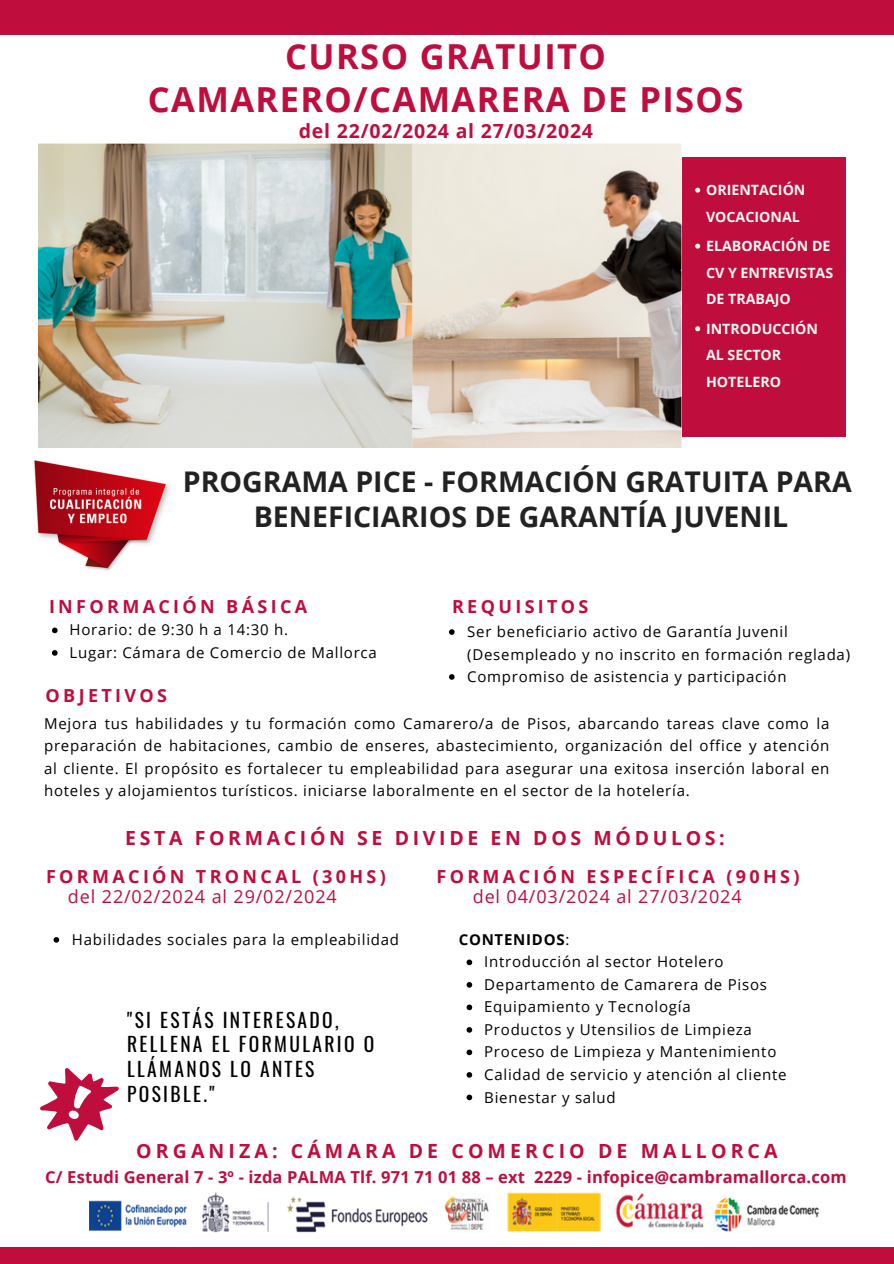
<style>
.page{position:relative;width:894px;height:1264px;background:#fff}
.page>*{position:absolute;margin:0;border:0;box-sizing:border-box;transform-origin:0 0}
.t1{font:700 34.5px/42.8px "Open Sans";letter-spacing:.04em;color:#bf0d3e;text-align:center}
.t2{font:700 28.5px/34.8px "Open Sans";color:#222;text-align:center}
.t3{font:19.5px/24.8px "Oswald";letter-spacing:.12em;color:#000}
.t4{font:700 19.5px "Open Sans";letter-spacing:.21em;color:#bf0d3e}
.t5{font:700 19.5px "Open Sans";letter-spacing:.185em;color:#bf0d3e}
.t6{font:700 19.5px "Open Sans";letter-spacing:.04em;color:#bf0d3e}
.t7{font:700 18px "Open Sans";letter-spacing:.185em;color:#bf0d3e}
.t8{font:18px "Open Sans";letter-spacing:.05em;color:#bf0d3e}
.t9{font:700 16.5px "Open Sans";letter-spacing:.01em;color:#bf0d3e}
.t10{font:15px/22.5px "Open Sans";letter-spacing:.05em;color:#000}
.t11{font:700 15px "Open Sans";letter-spacing:.05em;color:#000}
.t12{font:700 14.25px/26.5px "Open Sans";color:#fff8f2}
.s1{font-weight:400}
</style>
<div class="page">
<img style="left:39px;top:144px;width:642px;height:304px">
<div style="left:0;top:0;width:893px;height:35px;background:#bf0d3e"></div>
<div style="left:0;top:1246px;width:893px;height:17px;background:#bf0d3e"></div>
<svg style="left:40px;top:1068px;width:79px;height:73px"></svg>
<img style="left:34px;top:460px;width:136px;height:111px">
<img style="left:89px;top:1192px;width:730px;height:41px">
<svg style="left:449px;top:629px;width:5px;height:6px"></svg>
<svg style="left:449px;top:674px;width:5px;height:5px"></svg>
<svg style="left:52px;top:627px;width:6px;height:6px"></svg>
<svg style="left:52px;top:650px;width:6px;height:5px"></svg>
<svg style="left:54px;top:937px;width:5px;height:5px"></svg>
<svg style="left:466px;top:959px;width:6px;height:6px"></svg>
<svg style="left:466px;top:982px;width:6px;height:5px"></svg>
<svg style="left:466px;top:1004px;width:6px;height:6px"></svg>
<svg style="left:466px;top:1027px;width:6px;height:5px"></svg>
<svg style="left:466px;top:1049px;width:6px;height:6px"></svg>
<svg style="left:466px;top:1072px;width:6px;height:5px"></svg>
<svg style="left:466px;top:1094px;width:6px;height:6px"></svg>
<div style="left:681px;top:157px;width:164px;height:280px;background:#bf0d3e"></div>
<svg style="left:695px;top:188px;width:5px;height:5px"></svg>
<svg style="left:695px;top:244px;width:5px;height:5px"></svg>
<svg style="left:695px;top:326px;width:5px;height:5px"></svg>
<h1 class="t1" style="left:148px;top:34px;width:597px">CURSO GRATUITO<br>CAMARERO/CAMARERA DE PISOS</h1>
<h3 class="t6" style="left:299px;top:117px;width:296px">del 22/02/2024 al 27/03/2024</h3>
<h3 class="t12" style="left:705px;top:176px;width:101px">ORIENTACIÓN<br>VOCACIONAL</h3>
<p class="t12" style="left:705px;top:232px;width:129px">ELABORACIÓN DE<br>CV Y ENTREVISTAS<br>DE TRABAJO</p>
<h2 class="t12" style="left:705px;top:315px;width:113px">INTRODUCCIÓN<br>AL SECTOR<br>HOTELERO</h2>
<p class="t2" style="left:183px;top:463px;width:670px">PROGRAMA PICE - FORMACIÓN GRATUITA PARA<br>BENEFICIARIOS DE GARANTÍA JUVENIL</p>
<h2 class="t7" style="left:49px;top:593px;width:260px">INFORMACIÓN BÁSICA</h2>
<h2 class="t10" style="left:70px;top:618px;width:220px">Horario: de 9:30 h a 14:30 h.</h2>
<p class="t10" style="left:70px;top:641px;width:308px">Lugar: Cámara de Comercio de Mallorca</p>
<h2 class="t7" style="left:452px;top:593px;width:138px">REQUISITOS</h2>
<p class="t10" style="left:467px;top:620px;width:384px">Ser beneficiario activo de Garantía Juvenil (Desempleado y no inscrito en formación reglada)</p>
<h1 class="t10" style="left:467px;top:665px;width:320px">Compromiso de asistencia y participación</h1>
<h2 class="t7" style="left:46px;top:682px;width:123px">OBJETIVOS</h2>
<h5 class="t10" style="left:44px;top:711px;width:786px;text-align:justify">Mejora tus habilidades y tu formación como Camarero/a de Pisos, abarcando tareas clave como la preparación de habitaciones, cambio de enseres, abastecimiento, organización del office y atención al cliente. El propósito es fortalecer tu empleabilidad para asegurar una exitosa inserción laboral en hoteles y alojamientos turísticos. iniciarse laboralmente en el sector de la hotelería.</h5>
<p class="t5" style="left:125px;top:824px;width:600px">ESTA FORMACIÓN SE DIVIDE EN DOS MÓDULOS:</p>
<p class="t7" style="left:46px;top:863px;width:341px">FORMACIÓN TRONCAL (30HS)</p>
<p class="t8" style="left:68px;top:884px;width:270px">del 22/02/2024 al 29/02/2024</p>
<h2 class="t10" style="left:72px;top:927px;width:328px">Habilidades sociales para la empleabilidad</h2>
<p class="t3" style="left:127px;top:1006px;width:248px">"SI ESTÁS INTERESADO,<br>RELLENA EL FORMULARIO O<br>LLÁMANOS LO ANTES<br>POSIBLE."</p>
<p class="t7" style="left:436px;top:863px;width:364px">FORMACIÓN ESPECÍFICA (90HS)</p>
<h2 class="t8" style="left:472px;top:884px;width:270px">del 04/03/2024 al 27/03/2024</h2>
<h5 class="t11" style="left:458px;top:928px;width:112px">CONTENIDOS<span class="s1">:</span></h5>
<p class="t10" style="left:484px;top:950px;width:241px">Introducción al sector Hotelero</p>
<h6 class="t10" style="left:484px;top:972px;width:284px">Departamento de Camarera de Pisos</h6>
<p class="t10" style="left:484px;top:995px;width:208px">Equipamiento y Tecnología</p>
<p class="t10" style="left:484px;top:1017px;width:269px">Productos y Utensilios de Limpieza</p>
<p class="t10" style="left:484px;top:1040px;width:293px">Proceso de Limpieza y Mantenimiento</p>
<p class="t10" style="left:484px;top:1062px;width:304px">Calidad de servicio y atención al cliente</p>
<p class="t10" style="left:484px;top:1085px;width:133px">Bienestar y salud</p>
<p class="t4" style="left:136px;top:1137px;width:642px">ORGANIZA: CÁMARA DE COMERCIO DE MALLORCA</p>
<p class="t9" style="left:45px;top:1165px;width:802px">C/ Estudi General 7 - 3º - izda PALMA Tlf. 971 71 01 88 – ext 2229 - infopice@cambramallorca.com</p>
</div>
